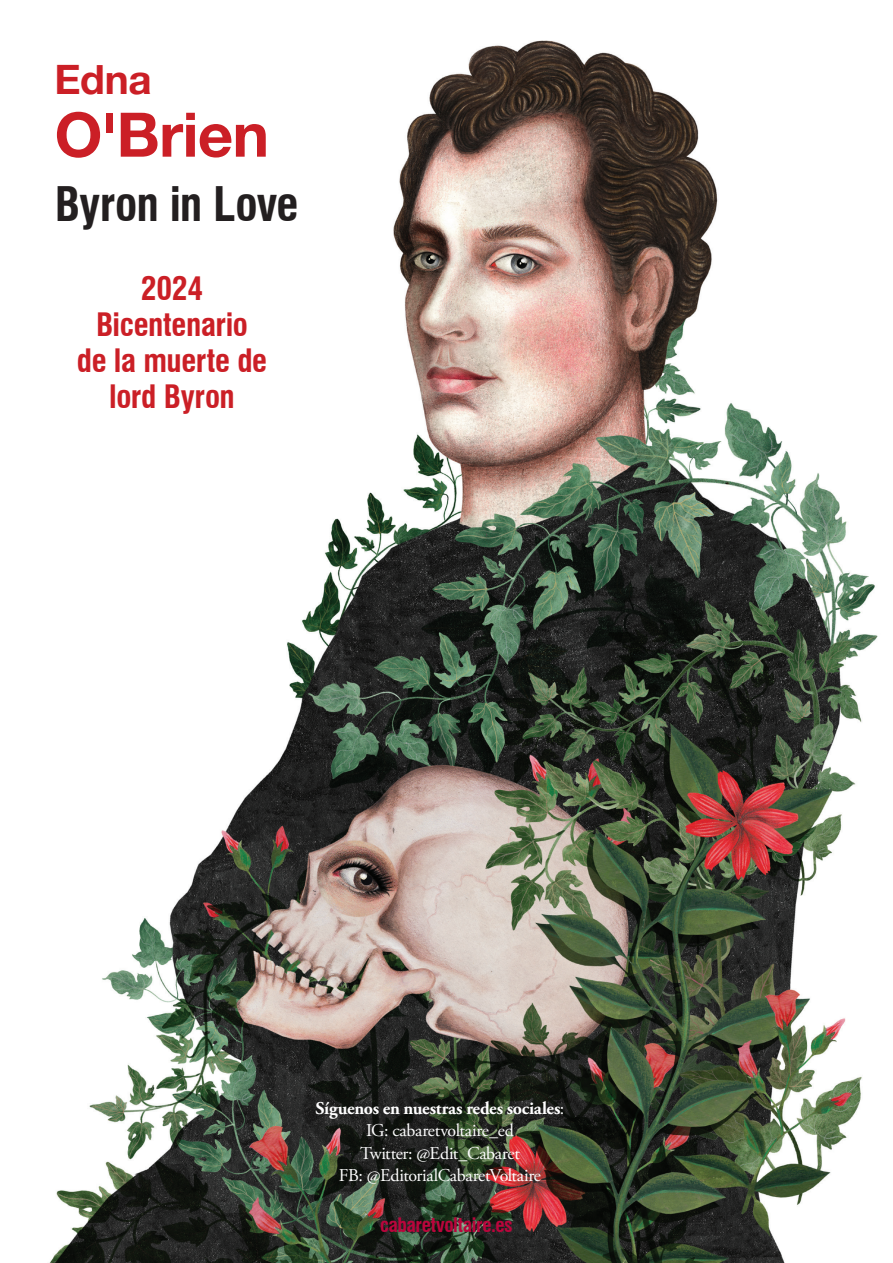
<style>
.page{position:relative;width:893px;height:1263px;background:#fff}
.page>*{position:absolute;margin:0;border:0;box-sizing:border-box;transform-origin:0 0}
.t1{font:700 61.5px "Helvetica 75";letter-spacing:-.01em;color:#cb1f26}
.t2{font:700 condensed 46.5px "Swiss 721 BT";letter-spacing:-.015em;color:#231f20}
.t3{font:700 40.5px "Helvetica 75";color:#cb1f26}
.t4{font:700 condensed 31.5px "Swiss 721 BT";letter-spacing:-.015em;color:#cb1f26}
.t5{font:700 condensed 19.5px "Swiss 721 BT";letter-spacing:-.02em;color:#ba053c}
.t6{font:18px "Adobe Garamond Pro";letter-spacing:-.02em;color:#fff}
.t7{font:700 18px "Adobe Garamond Pro";letter-spacing:-.015em;color:#fff}
.s1{font-weight:400}
</style>
<div class="page">
<img style="left:49px;top:40px;width:829px;height:1223px">
<p class="t3" style="left:55px;top:54px;width:99px">Edna</p>
<p class="t1" style="left:55px;top:97px;width:216px">O'Brien</p>
<p class="t2" style="left:55px;top:176px;width:245px">Byron in Love</p>
<p class="t4" style="left:141px;top:270px;width:64px">2024</p>
<p class="t4" style="left:96px;top:306px;width:153px">Bicentenario</p>
<p class="t4" style="left:77px;top:342px;width:192px">de la muerte de</p>
<p class="t4" style="left:109px;top:378px;width:127px">lord Byron</p>
<p class="t7" style="left:315px;top:1097px;width:250px">Síguenos en nuestras redes sociales<span class="s1">:</span></p>
<p class="t6" style="left:366px;top:1119px;width:149px">IG: cabaretvoltaire_ed</p>
<p class="t6" style="left:360px;top:1142px;width:161px">Twitter: @Edit_Cabaret</p>
<p class="t6" style="left:339px;top:1164px;width:204px">FB: @EditorialCabaretVoltaire</p>
<p class="t5" style="left:380px;top:1213px;width:134px">cabaretvoltaire.es</p>
</div>
